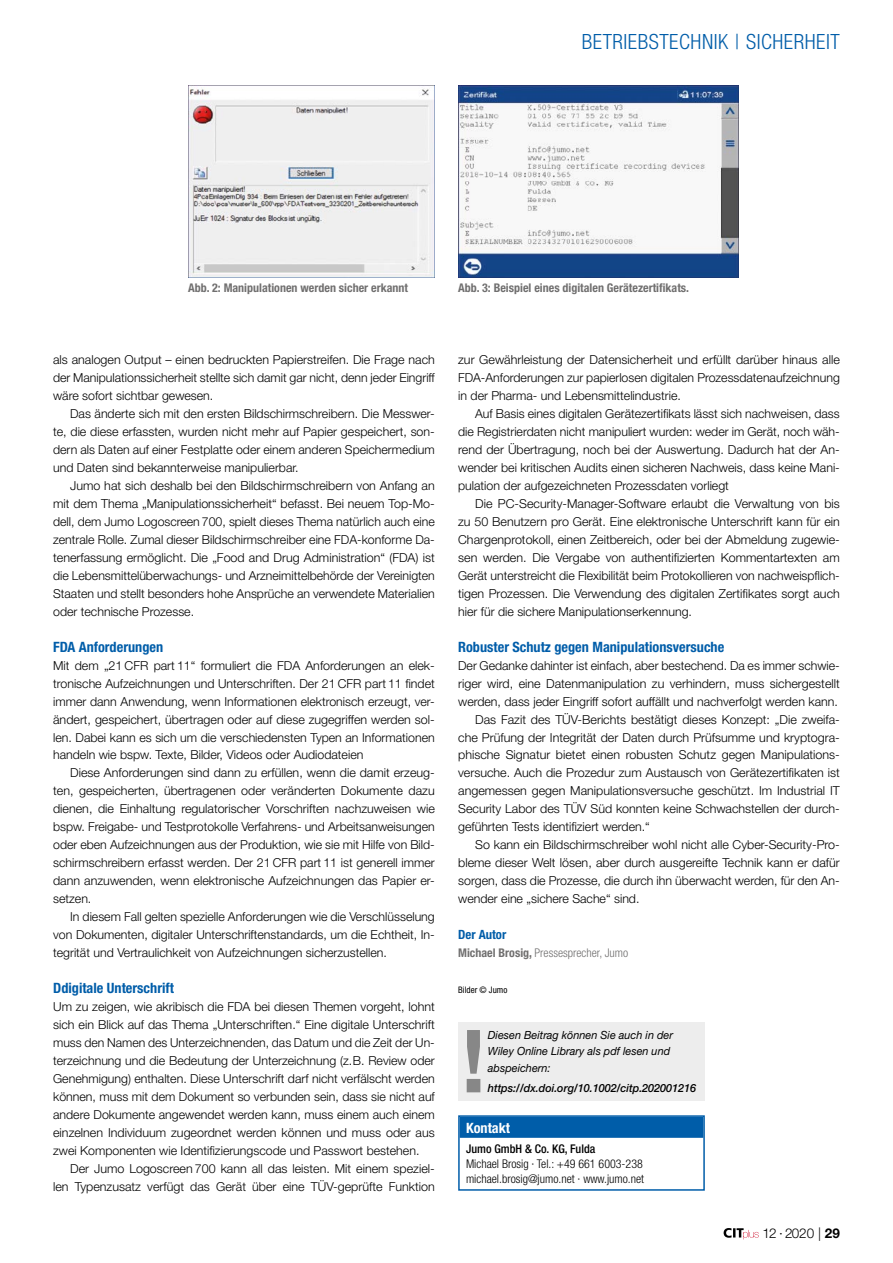
<style>
.page{position:relative;width:893px;height:1263px;background:#fff}
.page>*{position:absolute;margin:0;border:0;box-sizing:border-box;transform-origin:0 0}
.t1{font:300 condensed 21px "Helvetica Neue LT Std";letter-spacing:.025em;color:#005da9}
.t2{font:700 condensed 14.25px "Helvetica Neue LT Std";color:#005da9}
.t3{font:700 condensed 14.25px "Helvetica Neue LT Std";color:#fff}
.t4{font:300 13.5px "Helvetica Neue LT Std";letter-spacing:-.03em;color:#000}
.t5{font:700 condensed 12.75px "Helvetica Neue LT Std";color:#005da9}
.t6{font:300 12.3px/18px "Helvetica Neue LT Std";color:#000;text-align:justify}
.t7{font:700 condensed 12px "Helvetica Neue LT Std";color:#706f6f}
.t8{font:300 condensed 12px/15px "Helvetica Neue LT Std";color:#000}
.t9{font:300 condensed 12px "Helvetica Neue LT Std";color:#706f6f}
.t10{font:500 condensed 12px "Helvetica Neue LT Std";color:#000}
.t11{font:italic 11.25px/16.5px "Helvetica Neue LT Std";color:#000}
.t12{font:italic 500 11.25px "Helvetica Neue LT Std";letter-spacing:-.005em;color:#000}
.t13{font:condensed 9px "Helvetica Neue LT Std";color:#000}
.s1{font-weight:700}
</style>
<div class="page">
<div style="left:460px;top:1117px;width:243px;height:21px;background:#005da9"></div>
<div style="left:458px;top:1115px;width:247px;height:76px;border:2px solid #005da9"></div>
<div style="left:458px;top:1022px;width:247px;height:79px;background:#ededed"></div>
<svg style="left:467px;top:1030px;width:13px;height:62px"></svg>
<img style="left:188px;top:85px;width:247px;height:192px">
<img style="left:458px;top:85px;width:281px;height:192px">
<svg style="left:724px;top:1228px;width:35px;height:11px"></svg>
<h1 class="t1" style="left:582px;top:29px;width:259px">Betriebstechnik | Sicherheit</h1>
<p class="t7" style="left:188px;top:281px;width:221px">Abb. 2: Manipulationen werden sicher erkannt</p>
<p class="t7" style="left:458px;top:281px;width:232px">Abb. 3: Beispiel eines digitalen Gerätezertifikats.</p>
<p class="t6" style="left:53px;top:351px;width:383px">als analogen Output – einen bedruckten Papierstreifen. Die Frage nach der Manipulationssicherheit stellte sich damit gar nicht, denn jeder Eingriff wäre sofort sichtbar gewesen.</p>
<p class="t6" style="left:53px;top:404px;width:383px;text-indent:17px">Das änderte sich mit den ersten Bildschirmschreibern. Die Messwer&shy;te, die diese erfassten, wurden nicht mehr auf Papier gespeichert, son&shy;dern als Daten auf einer Festplatte oder einem anderen Speichermedium und Daten sind bekannterweise manipulierbar.</p>
<p class="t6" style="left:53px;top:476px;width:383px;text-indent:17px">Jumo hat sich deshalb bei den Bildschirmschreibern von Anfang an mit dem Thema „Manipulationssicherheit“ befasst. Bei neuem Top-Mo&shy;dell, dem Jumo Logoscreen 700, spielt dieses Thema natürlich auch eine zentrale Rolle. Zumal dieser Bildschirmschreiber eine FDA-konforme Da&shy;tenerfassung ermöglicht. Die „Food and Drug Administration“ (FDA) ist die Lebensmittelüberwachungs- und Arzneimittelbehörde der Vereinigten Staaten und stellt besonders hohe Ansprüche an verwendete Materialien oder technische Prozesse.</p>
<p class="t2" style="left:53px;top:638px;width:112px">FDA Anforderungen</p>
<p class="t6" style="left:53px;top:656px;width:383px;text-align:left">Mit dem „21 CFR part 11“ formuliert die FDA Anforderungen an elek&shy;tronische Aufzeichnungen und Unterschriften. Der 21 CFR part 11 findet immer dann Anwendung, wenn Informationen elektronisch erzeugt, ver&shy;ändert, gespeichert, übertragen oder auf diese zugegriffen werden sol&shy;len. Dabei kann es sich um die verschiedensten Typen an Informationen handeln wie bspw. Texte, Bilder, Videos oder Audiodateien</p>
<p class="t6" style="left:53px;top:764px;width:383px;text-indent:17px">Diese Anforderungen sind dann zu erfüllen, wenn die damit erzeug&shy;ten, gespeicherten, übertragenen oder veränderten Dokumente dazu dienen, die Einhaltung regulatorischer Vorschriften nachzuweisen wie bspw. Freigabe- und Testprotokolle Verfahrens- und Arbeitsanweisungen oder eben Aufzeichnungen aus der Produktion, wie sie mit Hilfe von Bild&shy;schirmschreibern erfasst werden. Der 21 CFR part 11 ist generell immer dann anzuwenden, wenn elektronische Aufzeichnungen das Papier er&shy;setzen.</p>
<p class="t6" style="left:53px;top:907px;width:383px;text-indent:17px">In diesem Fall gelten spezielle Anforderungen wie die Verschlüsselung von Dokumenten, digitaler Unterschriftenstandards, um die Echtheit, In&shy;tegrität und Vertraulichkeit von Aufzeichnungen sicherzustellen.</p>
<p class="t2" style="left:53px;top:979px;width:122px">Ddigitale Unterschrift</p>
<p class="t6" style="left:53px;top:997px;width:383px">Um zu zeigen, wie akribisch die FDA bei diesen Themen vorgeht, lohnt sich ein Blick auf das Thema „Unterschriften.“ Eine digitale Unterschrift muss den Namen des Unterzeichnenden, das Datum und die Zeit der Un&shy;terzeichnung und die Bedeutung der Unterzeichnung (z.B. Review oder Genehmigung) enthalten. Diese Unterschrift darf nicht verfälscht werden können, muss mit dem Dokument so verbunden sein, dass sie nicht auf andere Dokumente angewendet werden kann, muss einem auch einem einzelnen Individuum zugeordnet werden können und muss oder aus zwei Komponenten wie Identifizierungscode und Passwort bestehen.</p>
<p class="t6" style="left:53px;top:1159px;width:383px;text-align:right">Der Jumo Logoscreen 700 kann all das leisten. Mit einem speziel&shy;len Typenzusatz verfügt das Gerät über eine TÜV-geprüfte Funktion</p>
<p class="t6" style="left:458px;top:351px;width:383px">zur Gewährleistung der Datensicherheit und erfüllt darüber hinaus alle FDA-Anforderungen zur papierlosen digitalen Prozessdatenaufzeichnung in der Pharma- und Lebensmittelindustrie.</p>
<p class="t6" style="left:458px;top:404px;width:383px;text-indent:17px">Auf Basis eines digitalen Gerätezertifikats lässt sich nachweisen, dass die Registrierdaten nicht manipuliert wurden: weder im Gerät, noch wäh&shy;rend der Übertragung, noch bei der Auswertung. Dadurch hat der An&shy;wender bei kritischen Audits einen sicheren Nachweis, dass keine Mani&shy;pulation der aufgezeichneten Prozessdaten vorliegt</p>
<p class="t6" style="left:458px;top:494px;width:383px;text-indent:17px">Die PC-Security-Manager-Software erlaubt die Verwaltung von bis zu 50 Benutzern pro Gerät. Eine elektronische Unterschrift kann für ein Chargenprotokoll, einen Zeitbereich, oder bei der Abmeldung zugewie&shy;sen werden. Die Vergabe von authentifizierten Kommentartexten am Gerät unterstreicht die Flexibilität beim Protokollieren von nachweispflich&shy;tigen Prozessen. Die Verwendung des digitalen Zertifikates sorgt auch hier für die sichere Manipulationserkennung.</p>
<p class="t2" style="left:458px;top:638px;width:268px">Robuster Schutz gegen Manipulationsversuche</p>
<p class="t6" style="left:458px;top:656px;width:383px">Der Gedanke dahinter ist einfach, aber bestechend. Da es immer schwie-</p>
<p class="t6" style="left:458px;top:674px;width:383px">riger wird, eine Datenmanipulation zu verhindern, muss sichergestellt</p>
<p class="t6" style="left:458px;top:692px;width:381px">werden, dass jeder Eingriff sofort auffällt und nachverfolgt werden kann.</p>
<p class="t6" style="left:475px;top:710px;width:366px">Das Fazit des TÜV-Berichts bestätigt dieses Konzept: „Die zweifa-</p>
<p class="t6" style="left:458px;top:728px;width:383px">che Prüfung der Integrität der Daten durch Prüfsumme und kryptogra-</p>
<p class="t6" style="left:458px;top:746px;width:383px">phische Signatur bietet einen robusten Schutz gegen Manipulations-</p>
<p class="t6" style="left:458px;top:764px;width:383px">versuche. Auch die Prozedur zum Austausch von Gerätezertifikaten ist</p>
<p class="t6" style="left:458px;top:782px;width:383px">angemessen gegen Manipulationsversuche geschützt. Im Industrial IT</p>
<p class="t6" style="left:458px;top:800px;width:383px">Security Labor des TÜV Süd konnten keine Schwachstellen der durch-</p>
<p class="t6" style="left:458px;top:818px;width:193px">geführten Tests identifiziert werden.“</p>
<p class="t6" style="left:475px;top:836px;width:366px">So kann ein Bildschirmschreiber wohl nicht alle Cyber-Security-Pro-</p>
<p class="t6" style="left:458px;top:854px;width:383px">bleme dieser Welt lösen, aber durch ausgereifte Technik kann er dafür</p>
<p class="t6" style="left:458px;top:872px;width:383px">sorgen, dass die Prozesse, die durch ihn überwacht werden, für den An-</p>
<p class="t6" style="left:458px;top:889px;width:183px">wender eine „sichere Sache“ sind.</p>
<p class="t5" style="left:458px;top:927px;width:50px">Der Autor</p>
<p class="t9" style="left:458px;top:946px;width:172px"><span class="s1">Michael Brosig,</span> Pressesprecher, Jumo</p>
<p class="t13" style="left:458px;top:984px;width:51px">Bilder © Jumo</p>
<p class="t11" style="left:488px;top:1026px;width:187px">Diesen Beitrag können Sie auch in der<br>Wiley Online Library als pdf lesen und abspeichern:</p>
<p class="t12" style="left:488px;top:1082px;width:210px">https://dx.doi.org/10.1002/citp.202001216</p>
<p class="t3" style="left:466px;top:1119px;width:46px">Kontakt</p>
<p class="t10" style="left:466px;top:1141px;width:131px">Jumo GmbH &amp; Co. KG, Fulda</p>
<p class="t8" style="left:466px;top:1156px;width:180px">Michael Brosig · Tel.: +49 661 6003-238 michael.brosig@jumo.net · www.jumo.net</p>
<p class="t4" style="left:762px;top:1224px;width:79px">12 · 2020 | <span class="s1">29</span></p>
</div>
